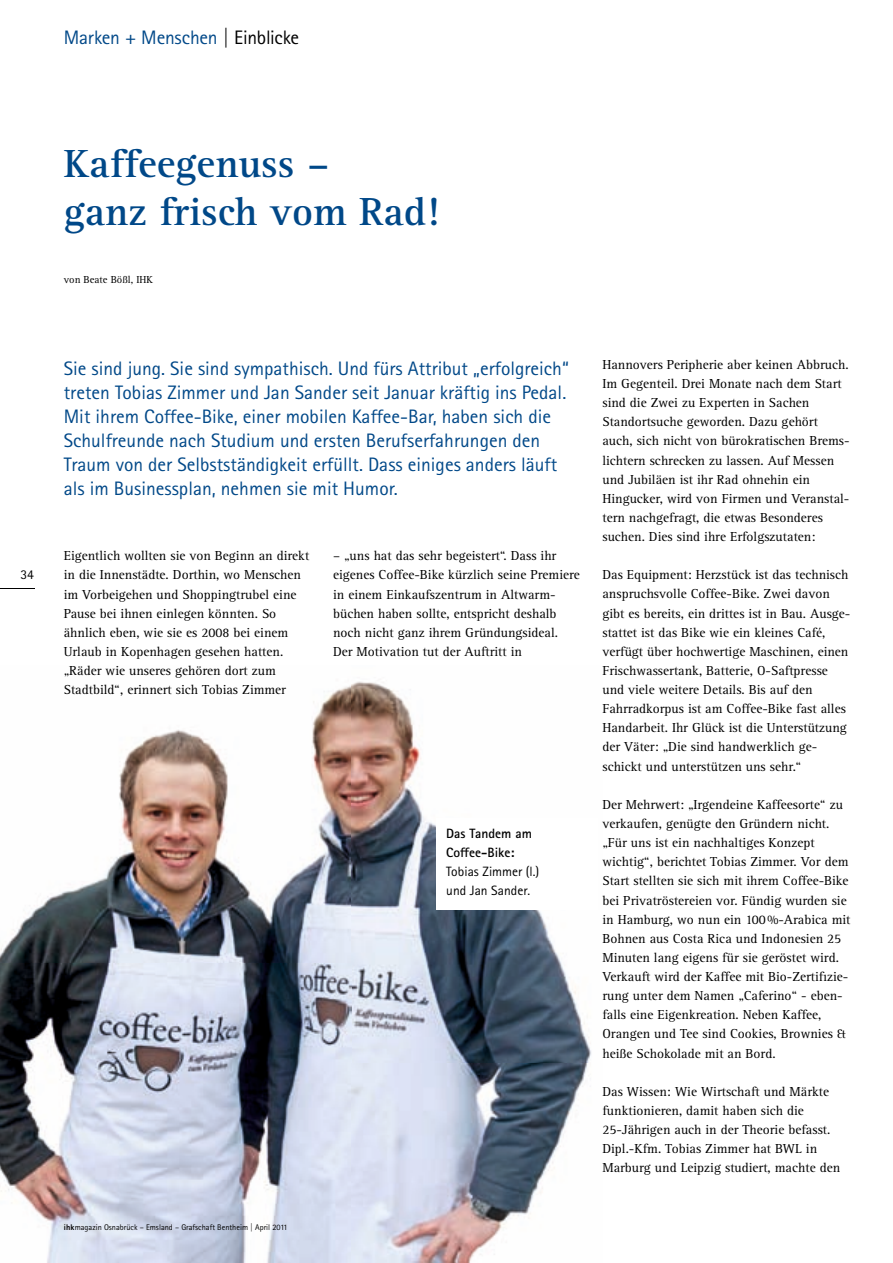
<style>
.page{position:relative;width:893px;height:1263px;background:#fff}
.page>*{position:absolute;margin:0;border:0;box-sizing:border-box;transform-origin:0 0}
.t1{font:700 40.5px/48px "Rotis Serif Std";color:#004888}
.t2{font:19.5px/24px "Rotis Sans Serif Std";color:#004888}
.t3{font:13.5px/19.2px "Rotis Serif Std";color:#000}
.t4{font:13.5px/19.2px "Rotis Sans Serif Std";color:#000}
.t5{font:700 13.5px/19.2px "Rotis Sans Serif Pro";color:#000}
.t6{font:10.5px "Rotis Serif Std";color:#000}
.t7{font:8.25px "Rotis Sans Serif Std";color:#000}
.s1{color:#000}
.s2{font-weight:800}
</style>
<div class="page">
<hr style="left:0;top:589px;width:34px;height:1px;background:#000">
<img style="left:0;top:681px;width:592px;height:582px">
<div style="left:437px;top:819px;width:161px;height:91px;background:#fff"></div>
<h2 class="t2" style="left:64px;top:25px;width:237px">Marken + Menschen <span class="s1">| Einblicke</span></h2>
<h1 class="t1" style="left:64px;top:141px;width:377px">Kaffeegenuss –<br>ganz frisch vom Rad!</h1>
<p class="t6" style="left:64px;top:273px;width:91px">von Beate Bößl, IHK</p>
<p class="t4" style="left:21px;top:565px;width:15px">34</p>
<p class="t2" style="left:64px;top:356px;width:507px">Sie sind jung. Sie sind sympathisch. Und fürs Attribut „erfolgreich“ treten Tobias Zimmer und Jan Sander seit Januar kräftig ins Pedal.<br>Mit ihrem Coffee-Bike, einer mobilen Kaffee-Bar, haben sich die Schulfreunde nach Studium und ersten Berufserfahrungen den Traum von der Selbstständigkeit erfüllt. Dass einiges anders läuft als im Businessplan, nehmen sie mit Humor.</p>
<p class="t3" style="left:64px;top:547px;width:247px">Eigentlich wollten sie von Beginn an direkt in die Innenstädte. Dorthin, wo Menschen im Vorbeigehen und Shoppingtrubel eine Pause bei ihnen einlegen könnten. So ähnlich eben, wie sie es 2008 bei einem Urlaub in Kopenhagen gesehen hatten. „Räder wie unseres gehören dort zum Stadtbild“, erinnert sich Tobias Zimmer</p>
<p class="t3" style="left:333px;top:546px;width:248px">– „uns hat das sehr begeistert“. Dass ihr eigenes Coffee-Bike kürzlich seine Premiere in einem Einkaufszentrum in Altwarm&shy;büchen haben sollte, entspricht deshalb noch nicht ganz ihrem Gründungsideal.<br>Der Motivation tut der Auftritt in</p>
<p class="t7" style="left:64px;top:1222px;width:225px"><span class="s2">ihk</span>magazin Osnabrück – Emsland – Grafschaft Bentheim | April 2011</p>
<p class="t5" style="left:446px;top:823px;width:87px">Das Tandem am<br>Coffee-Bike:</p>
<p class="t4" style="left:446px;top:862px;width:95px">Tobias Zimmer (l.) und Jan Sander.</p>
<p class="t3" style="left:602px;top:355px;width:249px">Hannovers Peripherie aber keinen Abbruch.<br>Im Gegenteil. Drei Monate nach dem Start sind die Zwei zu Experten in Sachen Standortsuche geworden. Dazu gehört auch, sich nicht von bürokratischen Brems&shy;lichtern schrecken zu lassen. Auf Messen und Jubiläen ist ihr Rad ohnehin ein Hingucker, wird von Firmen und Veranstal&shy;tern nachgefragt, die etwas Besonderes suchen. Dies sind ihre Erfolgszutaten:</p>
<p class="t3" style="left:602px;top:566px;width:250px">Das Equipment: Herzstück ist das technisch anspruchsvolle Coffee-Bike. Zwei davon gibt es bereits, ein drittes ist in Bau. Ausge&shy;stattet ist das Bike wie ein kleines Café, verfügt über hochwertige Maschinen, einen Frischwassertank, Batterie, O-Saftpresse und viele weitere Details. Bis auf den Fahrradkorpus ist am Coffee-Bike fast alles Handarbeit. Ihr Glück ist die Unterstützung der Väter: „Die sind handwerklich ge&shy;schickt und unterstützen uns sehr.“</p>
<p class="t3" style="left:602px;top:795px;width:250px">Der Mehrwert: „Irgendeine Kaffeesorte“ zu verkaufen, genügte den Gründern nicht. „Für uns ist ein nachhaltiges Konzept wichtig“, berichtet Tobias Zimmer. Vor dem Start stellten sie sich mit ihrem Coffee-Bike bei Privatröstereien vor. Fündig wurden sie in Hamburg, wo nun ein 100%-Arabica mit Bohnen aus Costa Rica und Indonesien 25<br>Minuten lang eigens für sie geröstet wird.<br>Verkauft wird der Kaffee mit Bio-Zertifizie&shy;rung unter dem Namen „Caferino“ - eben&shy;falls eine Eigenkreation. Neben Kaffee, Orangen und Tee sind Cookies, Brownies &amp; heiße Schokolade mit an Bord.</p>
<p class="t3" style="left:602px;top:1082px;width:239px">Das Wissen: Wie Wirtschaft und Märkte funktionieren, damit haben sich die 25-Jährigen auch in der Theorie befasst.<br>Dipl.-Kfm. Tobias Zimmer hat BWL in Marburg und Leipzig studiert, machte den</p>
</div>
